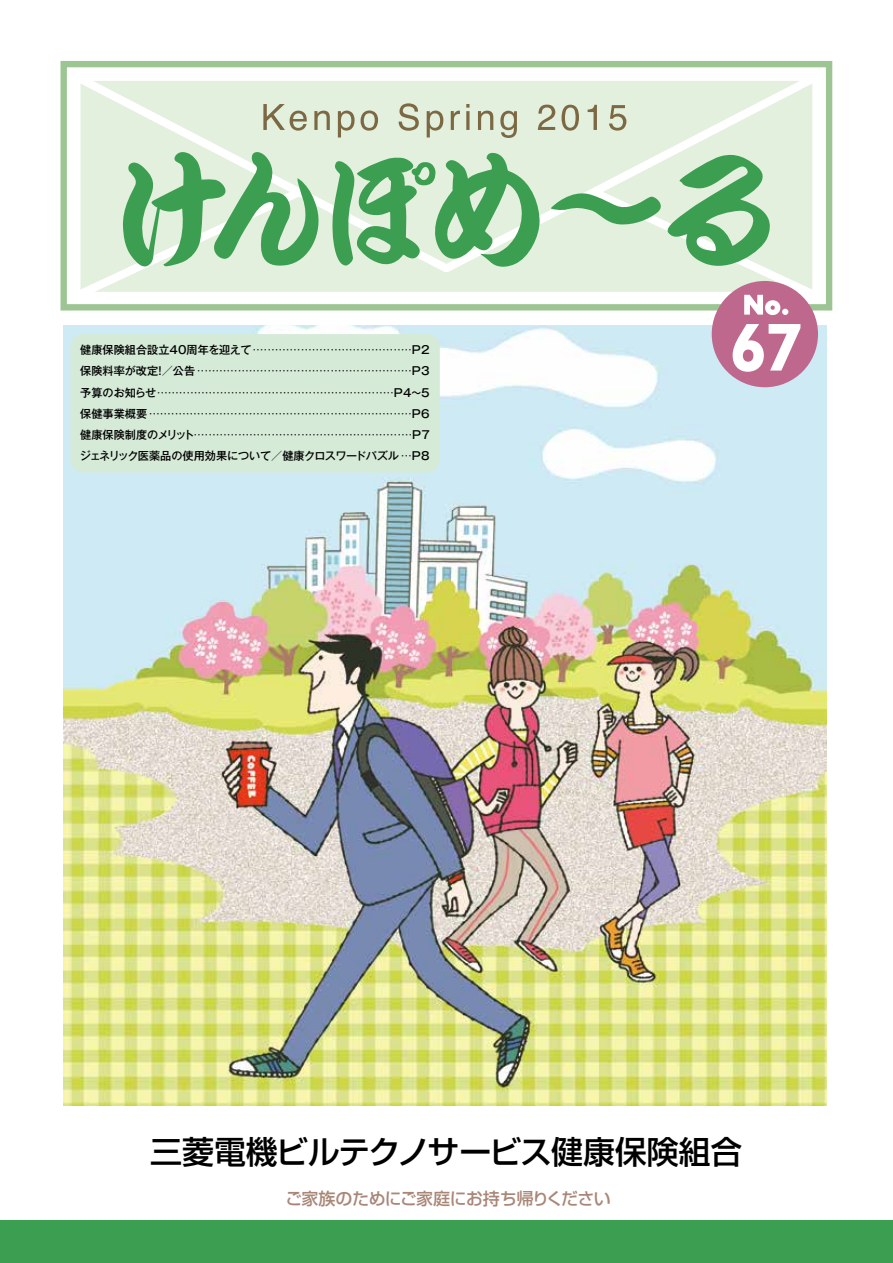
<style>
.page{position:relative;width:893px;height:1263px;background:#fff}
.page>*{position:absolute;margin:0;border:0;box-sizing:border-box;transform-origin:0 0}
.t1{font:500 31.95px "Shin Go Pr 5";letter-spacing:-.005em;color:#000}
.t2{font:500 16.95px "Shin Go Pr 5";letter-spacing:-.03em;color:#a98778}
.t3{font:300 11.1px "Gothic MB101 Pr 6 N";color:#000}
.t4{font:500 11.1px "Gothic MB101 Pr 6 N";color:#000}
.t5{font:500 11.1px "Gothic MB101 Pr 6 N";letter-spacing:-.02em;color:#000}
</style>
<div class="page">
<img style="left:64px;top:325px;width:762px;height:781px">
<div style="left:0;top:1221px;width:893px;height:42px;background:#3c9e50"></div>
<svg style="left:80px;top:115px;width:753px;height:192px"></svg>
<div style="left:80px;top:81px;width:745px;height:196px;background:#e3f0dd"></div>
<div style="left:60px;top:61px;width:772px;height:249px;border:6px solid #9dc593"></div>
<div style="left:712px;top:281px;width:106px;height:106px;background:#be688e;border-radius:50%"></div>
<svg style="left:122px;top:152px;width:201px;height:118px"></svg>
<svg style="left:332px;top:151px;width:208px;height:119px"></svg>
<svg style="left:550px;top:153px;width:224px;height:120px"></svg>
<div style="left:70px;top:334px;width:370px;height:138px;background:#d5ead7;border-radius:13px"></div>
<svg style="left:263px;top:104px;width:44px;height:27px"></svg>
<svg style="left:314px;top:111px;width:16px;height:19px"></svg>
<svg style="left:338px;top:111px;width:17px;height:26px"></svg>
<svg style="left:361px;top:110px;width:17px;height:21px"></svg>
<svg style="left:399px;top:103px;width:20px;height:28px"></svg>
<svg style="left:427px;top:111px;width:16px;height:26px"></svg>
<svg style="left:451px;top:111px;width:9px;height:19px"></svg>
<svg style="left:466px;top:111px;width:4px;height:19px"></svg>
<svg style="left:466px;top:104px;width:4px;height:4px"></svg>
<svg style="left:478px;top:111px;width:15px;height:19px"></svg>
<svg style="left:500px;top:111px;width:17px;height:27px"></svg>
<svg style="left:538px;top:105px;width:17px;height:25px"></svg>
<svg style="left:562px;top:105px;width:17px;height:26px"></svg>
<svg style="left:588px;top:105px;width:9px;height:25px"></svg>
<svg style="left:609px;top:105px;width:17px;height:26px"></svg>
<svg style="left:731px;top:281px;width:70px;height:91px"></svg>
<p class="t4" style="left:80px;top:341px;width:173px">健康保険組合設立40周年を迎えて</p>
<p class="t4" style="left:412px;top:341px;width:19px">P2</p>
<p class="t3" style="left:249px;top:341px;width:168px">・・・・・・・・・・・・・・・・・・・・・・・・・・・・・・・・・・・・・・・・・・・</p>
<p class="t4" style="left:80px;top:362px;width:116px">保険料率が改定／公告</p>
<p class="t4" style="left:412px;top:362px;width:19px">P3</p>
<p class="t4" style="left:154px;top:362px;width:13px">！</p>
<p class="t3" style="left:193px;top:362px;width:224px">・・・・・・・・・・・・・・・・・・・・・・・・・・・・・・・・・・・・・・・・・・・・・・・・・・・・・・・・・・</p>
<p class="t4" style="left:80px;top:383px;width:78px">予算のお知らせ</p>
<p class="t4" style="left:394px;top:383px;width:37px">P4~5</p>
<p class="t3" style="left:153px;top:383px;width:246px">・・・・・・・・・・・・・・・・・・・・・・・・・・・・・・・・・・・・・・・・・・・・・・・・・・・・・・・・・・・・・・・・</p>
<p class="t4" style="left:80px;top:404px;width:68px">保健事業概要</p>
<p class="t4" style="left:412px;top:404px;width:19px">P6</p>
<p class="t3" style="left:145px;top:404px;width:272px">・・・・・・・・・・・・・・・・・・・・・・・・・・・・・・・・・・・・・・・・・・・・・・・・・・・・・・・・・・・・・・・・・・・・・・・</p>
<p class="t4" style="left:80px;top:426px;width:116px">健康保険制度のメリット</p>
<p class="t4" style="left:412px;top:426px;width:19px">P7</p>
<p class="t3" style="left:190px;top:426px;width:228px">・・・・・・・・・・・・・・・・・・・・・・・・・・・・・・・・・・・・・・・・・・・・・・・・・・・・・・・・・・・</p>
<p class="t5" style="left:80px;top:447px;width:321px">ジェネリック医薬品の使用効果について／健康クロスワードパズル</p>
<p class="t4" style="left:412px;top:447px;width:19px">P8</p>
<p class="t3" style="left:397px;top:447px;width:20px">・・・</p>
<h1 class="t1" style="left:150px;top:1125px;width:594px">三菱電機ビルテクノサービス健康保険組合</h1>
<h2 class="t2" style="left:286px;top:1184px;width:327px">ご家族のためにご家庭にお持ち帰りください</h2>
</div>
